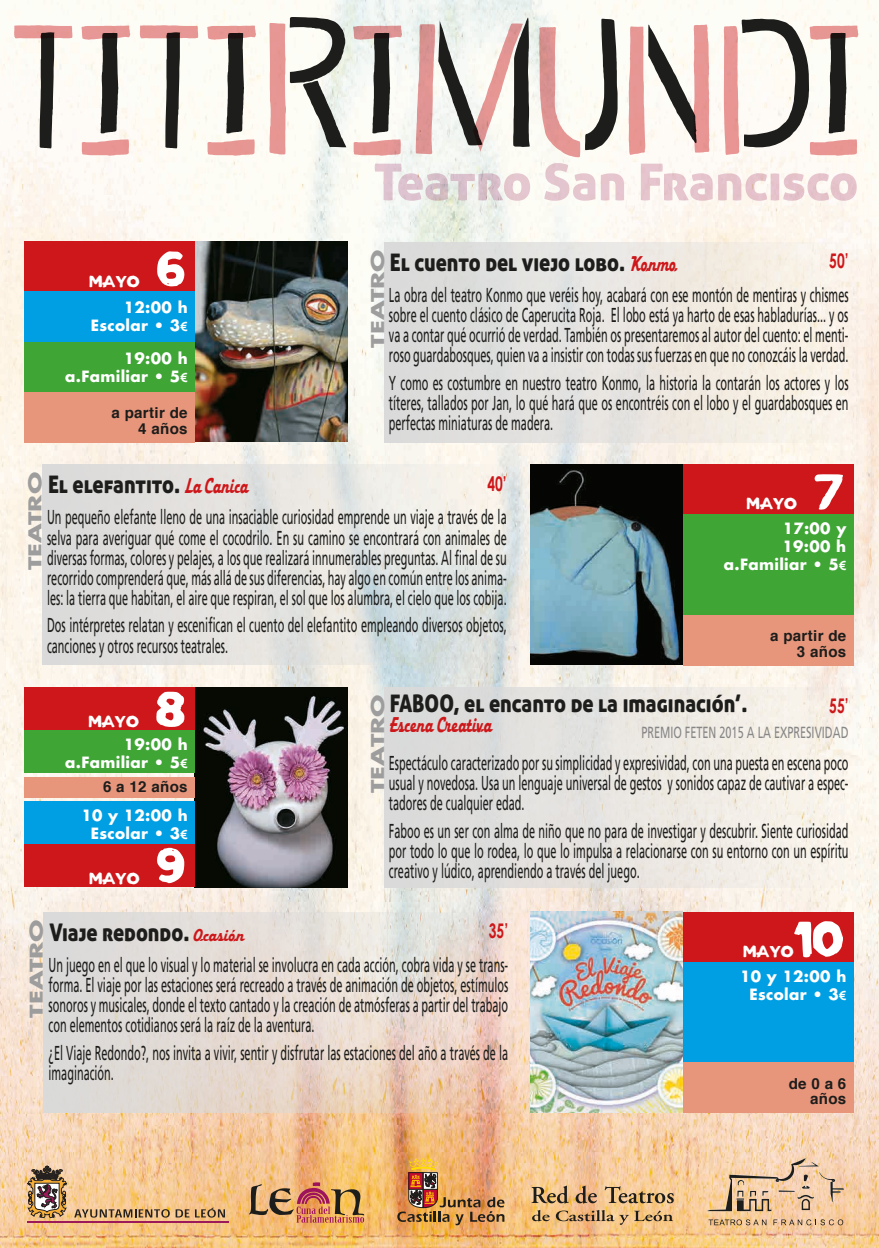
<style>
.page{position:relative;width:879px;height:1248px;background:#fff}
.page>*{position:absolute;margin:0;border:0;box-sizing:border-box;transform-origin:0 0}
.t1{font:60.5px "Atlas Sans";color:#fff}
.t2{font:50.7px "Aller Display";color:#e7c9d8}
.t3{font:24.2px "Aller Display";color:#1d1d1b;scale:.86 1}
.t4{font:22.7px "Aerospace";color:#cd171a;scale:.68 1}
.t5{font:20.2px/20.2px "Frutiger";color:#1d1d1b;text-align:justify;scale:.54 1}
.t6{font:20.2px "Atlas Sans";color:#fff}
.t7{font:700 20.2px "Century Gothic";color:#cd171a;scale:.68 1}
.t8{font:700 17.2px "Futura";color:#9d9d9d;scale:1.46 1}
.t9{font:16.1px "Frutiger";color:#878787;scale:.68 1}
.t10{font:700 15.1px/18.2px "Futura";letter-spacing:.02em;color:#fff;text-align:right}
.t11{font:700 15.1px/15.1px "Helvetica";letter-spacing:.02em;color:#1d1d1b;text-align:right}
.s1{font-family:"Century Gothic";font-size:12.6px}
.s2{font-family:"Aerospace";font-size:22.7px;color:#cd171a}
.s3{font-family:"Aerospace";font-size:18.1px;color:#cd171a}
</style>
<div class="page">
<img style="left:0;top:0;width:879px;height:1247px">
<svg style="left:249px;top:1182px;width:115px;height:40px;background:#c68d5e"></svg>
<svg style="left:27px;top:1159px;width:41px;height:61px;background:#ad9071"></svg>
<svg style="left:74px;top:1208px;width:96px;height:9px"></svg>
<svg style="left:176px;top:1209px;width:13px;height:8px"></svg>
<svg style="left:195px;top:1207px;width:30px;height:10px"></svg>
<hr style="left:27px;top:1220px;width:201px;height:2px;background:#9c195a">
<img style="left:397px;top:1157px;width:107px;height:68px">
<svg style="left:531px;top:1185px;width:143px;height:39px;background:#cca574"></svg>
<svg style="left:40px;top:17px;width:806px;height:6px;fill:#fdfcf5"></svg>
<svg style="left:14px;top:23px;width:844px;height:134px;fill:#fbf9f2"></svg>
<img style="left:195px;top:241px;width:152px;height:200px">
<img style="left:530px;top:464px;width:153px;height:200px">
<img style="left:195px;top:687px;width:152px;height:200px">
<img style="left:530px;top:911px;width:153px;height:201px">
<div style="left:24px;top:242px;width:171px;height:50px;background:#cd171a"></div>
<div style="left:683px;top:465px;width:170px;height:50px;background:#cd171a"></div>
<div style="left:24px;top:687px;width:171px;height:43px;background:#cd171a"></div>
<div style="left:24px;top:844px;width:171px;height:43px;background:#cd171a"></div>
<div style="left:683px;top:912px;width:170px;height:50px;background:#cd171a"></div>
<div style="left:24px;top:292px;width:171px;height:50px;background:#009fe3"></div>
<div style="left:683px;top:515px;width:170px;height:50px;background:#3fa535"></div>
<div style="left:24px;top:730px;width:171px;height:43px;background:#3fa535"></div>
<div style="left:24px;top:801px;width:171px;height:43px;background:#009fe3"></div>
<div style="left:683px;top:962px;width:170px;height:50px;background:#009fe3"></div>
<div style="left:24px;top:342px;width:171px;height:50px;background:#3fa535"></div>
<div style="left:683px;top:565px;width:170px;height:50px;background:#3fa535"></div>
<div style="left:683px;top:1012px;width:170px;height:50px;background:#009fe3"></div>
<div style="left:24px;top:392px;width:171px;height:50px;background:#e7967c"></div>
<div style="left:683px;top:615px;width:170px;height:50px;background:#e7967c"></div>
<div style="left:24px;top:776px;width:171px;height:21px;background:#e7967c"></div>
<div style="left:683px;top:1062px;width:170px;height:50px;background:#e7967c"></div>
<div style="left:384px;top:242px;width:469px;height:200px;background:linear-gradient(to right,#d7d9da,#fcf3e7)"></div>
<svg style="left:42px;top:465px;width:470px;height:200px;background:#e2e2df"></svg>
<div style="left:384px;top:687px;width:469px;height:200px;background:linear-gradient(to right,#d7d7d8,#faf4ea)"></div>
<svg style="left:44px;top:912px;width:469px;height:200px;background:#e4d8d0"></svg>
<svg style="left:708px;top:1219px;width:58px;height:6px"></svg>
<svg style="left:773px;top:1219px;width:70px;height:6px"></svg>
<svg style="left:707px;top:1158px;width:137px;height:52px;background:#dfbd9b"></svg>
<p class="t6" style="left:89px;top:269px;width:52px">mayo</p>
<h1 class="t1" style="left:157px;top:231px;width:30px">6</h1>
<p class="t10" style="left:91px;top:297px;width:98px">12:00 h<br>Escolar • 3<span class="s1">€</span></p>
<p class="t10" style="left:65px;top:349px;width:124px">19:00 h a.Familiar • 5<span class="s1">€</span></p>
<p class="t11" style="left:111px;top:406px;width:78px">a partir de<br>4 años</p>
<h2 class="t2" style="left:374px;top:150px;width:486px">Teatro San Francisco</h2>
<p class="t8" style="left:366px;top:347px;width:69px;rotate:-90deg">TEATRO</p>
<p class="t7" style="left:829px;top:247px;width:30px">50’</p>
<p class="t3" style="left:390px;top:246px;width:335px">El cuento del viejo lobo. <span class="s2">Konmo</span></p>
<p class="t5" style="left:389px;top:284px;width:853px">La obra del teatro Konmo que veréis hoy, acabará con ese montón de mentiras y chismes sobre el cuento clásico de Caperucita Roja. El lobo está ya harto de esas habladurías... y os va a contar qué ocurrió de verdad. También os presentaremos al autor del cuento: el menti&shy;roso guardabosques, quien va a insistir con todas sus fuerzas en que no conozcáis la verdad.</p>
<p class="t5" style="left:389px;top:372px;width:853px">Y como es costumbre en nuestro teatro Konmo, la historia la contarán los actores y los títeres, tallados por Jan, lo qué hará que os encontréis con el lobo y el guardabosques en perfectas miniaturas de madera.</p>
<p class="t8" style="left:23px;top:570px;width:69px;rotate:-90deg">TEATRO</p>
<p class="t3" style="left:48px;top:469px;width:235px">El elefantito. <span class="s2">La Canica</span></p>
<p class="t7" style="left:487px;top:471px;width:30px">40’</p>
<p class="t5" style="left:47px;top:507px;width:853px">Un pequeño elefante lleno de una insaciable curiosidad emprende un viaje a través de la selva para averiguar qué come el cocodrilo. En su camino se encontrará con animales de diversas formas, colores y pelajes, a los que realizará innumerables preguntas. Al final de su recorrido comprenderá que, más allá de sus diferencias, hay algo en común entre los anima&shy;les: la tierra que habitan, el aire que respiran, el sol que los alumbra, el cielo que los cobija.</p>
<p class="t5" style="left:47px;top:615px;width:853px">Dos intérpretes relatan y escenifican el cuento del elefantito empleando diversos objetos, canciones y otros recursos teatrales.</p>
<p class="t6" style="left:747px;top:491px;width:52px">mayo</p>
<h1 class="t1" style="left:814px;top:454px;width:31px">7</h1>
<p class="t10" style="left:724px;top:519px;width:124px">17:00 y<br>19:00 h a.Familiar • 5<span class="s1">€</span></p>
<p class="t11" style="left:770px;top:628px;width:78px">a partir de<br>3 años</p>
<p class="t6" style="left:89px;top:709px;width:52px">mayo</p>
<h1 class="t1" style="left:156px;top:671px;width:31px">8</h1>
<p class="t10" style="left:65px;top:734px;width:124px">19:00 h a.Familiar • 5<span class="s1">€</span></p>
<p class="t10" style="left:81px;top:805px;width:108px">10 y 12:00 h<br>Escolar • 3<span class="s1">€</span></p>
<p class="t11" style="left:103px;top:779px;width:86px">6 a 12 años</p>
<p class="t6" style="left:89px;top:865px;width:52px">mayo</p>
<h1 class="t1" style="left:156px;top:828px;width:30px">9</h1>
<p class="t3" style="left:390px;top:687px;width:417px">FABOO, el encanto de la imaginación’.</p>
<p class="t4" style="left:390px;top:711px;width:152px">Escena Creativa</p>
<p class="t8" style="left:366px;top:792px;width:69px;rotate:-90deg">TEATRO</p>
<p class="t7" style="left:829px;top:692px;width:30px">55’</p>
<p class="t9" style="left:641px;top:723px;width:306px">PREMIO FETEN 2015 A LA EXPRESIVIDAD</p>
<p class="t5" style="left:389px;top:752px;width:853px">Espectáculo caracterizado por su simplicidad y expresividad, con una puesta en escena poco usual y novedosa. Usa un lenguaje universal de gestos y sonidos capaz de cautivar a espec&shy;tadores de cualquier edad.</p>
<p class="t5" style="left:389px;top:820px;width:853px">Faboo es un ser con alma de niño que no para de investigar y descubrir. Siente curiosidad por todo lo que lo rodea, lo que lo impulsa a relacionarse con su entorno con un espíritu creativo y lúdico, aprendiendo a través del juego.</p>
<p class="t8" style="left:24px;top:1017px;width:69px;rotate:-90deg">TEATRO</p>
<p class="t7" style="left:489px;top:917px;width:30px">35’</p>
<p class="t3" style="left:50px;top:916px;width:228px">Viaje redondo. <span class="s3">Ocasión</span></p>
<p class="t5" style="left:49px;top:954px;width:853px">Un juego en el que lo visual y lo material se involucra en cada acción, cobra vida y se trans&shy;forma. El viaje por las estaciones será recreado a través de animación de objetos, estímulos sonoros y musicales, donde el texto cantado y la creación de atmósferas a partir del trabajo con elementos cotidianos será la raíz de la aventura.</p>
<p class="t5" style="left:49px;top:1042px;width:853px">¿El Viaje Redondo?, nos invita a vivir, sentir y disfrutar las estaciones del año a través de la imaginación.</p>
<h1 class="t1" style="left:793px;top:901px;width:51px">10</h1>
<p class="t6" style="left:743px;top:939px;width:52px">mayo</p>
<p class="t10" style="left:740px;top:966px;width:108px">10 y 12:00 h<br>Escolar • 3<span class="s1">€</span></p>
<p class="t11" style="left:788px;top:1076px;width:59px">de 0 a 6 años</p>
</div>
